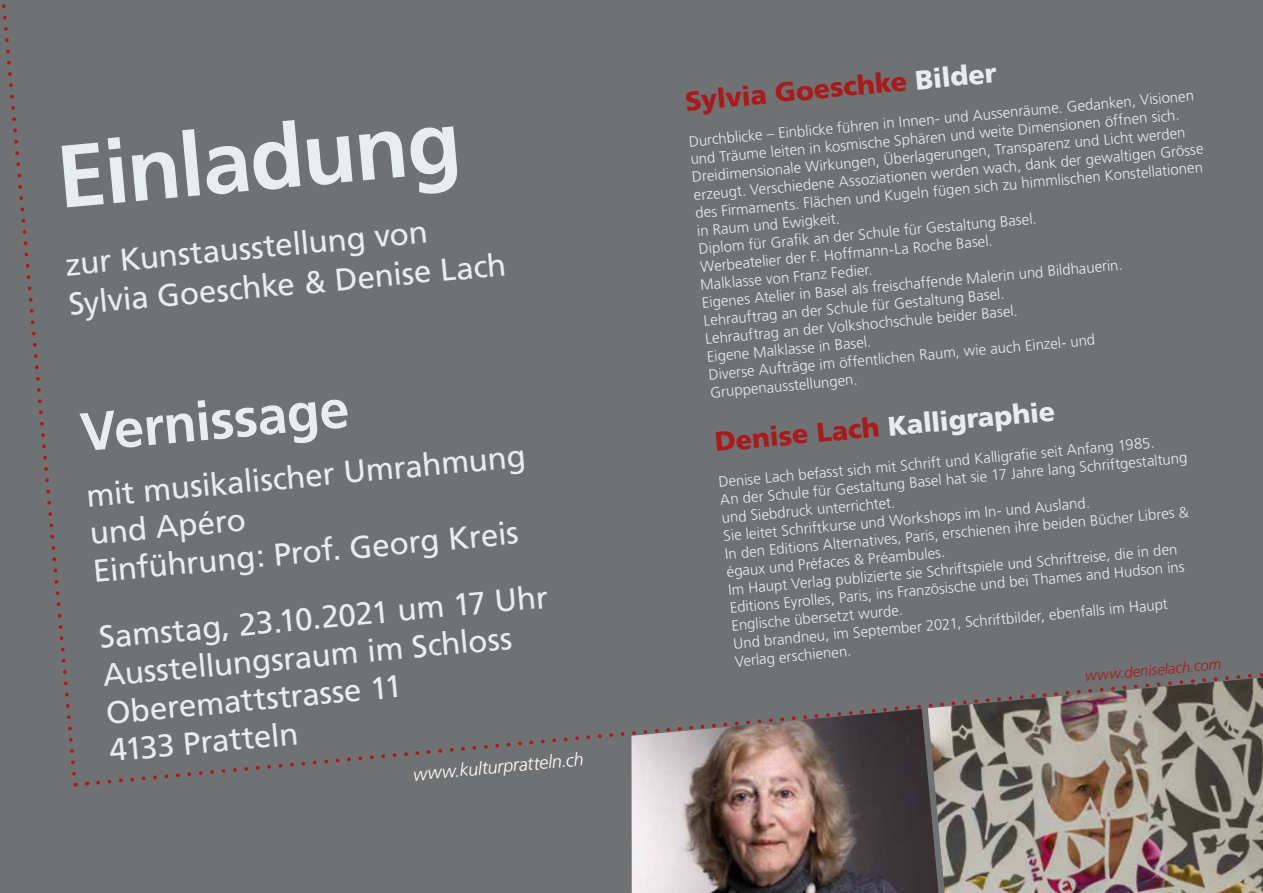
<style>
.page{position:relative;width:1263px;height:893px;background:#707172}
.page>*{position:absolute;margin:0;border:0;box-sizing:border-box;transform-origin:0 0}
.t1{font:700 88.5px "Frutiger";color:#e8edef}
.t2{font:700 54px "Frutiger";color:#e8edef}
.t3{font:31.5px/38px "Frutiger";color:#e8edef}
.t4{font:900 27px "Frutiger";color:#e8edef}
.t5{font:900 27px "Frutiger";color:#a81a1c}
.t6{font:italic 300 18px "Frutiger";color:#fff}
.t7{font:300 15px/18px "Frutiger";color:#e8edef}
.t8{font:italic 300 15px "Frutiger";color:#a81a1c}
.s1{color:#e8edef}
.s2{color:#a81a1c}
</style>
<div class="page">
<svg style="left:2px;top:4px;width:74px;height:772px"></svg>
<svg style="left:96px;top:673px;width:1167px;height:112px"></svg>
<img style="left:928px;top:678px;width:335px;height:215px">
<img style="left:631px;top:709px;width:307px;height:184px">
<h1 class="t1" style="left:53px;top:125px;width:406px;rotate:-5deg">Einladung</h1>
<h3 class="t3" style="left:63px;top:244px;width:441px;line-height:39.6px;rotate:-5deg">zur Kunstausstellung von<br>Sylvia Goeschke &amp; Denise Lach</h3>
<h2 class="t2" style="left:78px;top:400px;width:271px;rotate:-5deg">Vernissage</h2>
<h3 class="t3" style="left:85px;top:476px;width:442px;rotate:-5deg">mit musikalischer Umrahmung und Apéro<br>Einführung: Prof. Georg Kreis</h3>
<h3 class="t3" style="left:98px;top:618px;width:452px;rotate:-5deg">Samstag, 23.10.2021 um 17 Uhr<br>Ausstellungsraum im Schloss<br>Oberemattstrasse 11<br>4133 Pratteln</h3>
<p class="t6" style="left:412px;top:764px;width:173px;rotate:-5deg">www.kulturpratteln.ch</p>
<h3 class="t5" style="left:684px;top:85px;width:314px;rotate:-5deg">Sylvia Goeschke <span class="s1">Bilder</span></h3>
<p class="t7" style="left:687px;top:132px;width:514px;rotate:-5deg">Durchblicke – Einblicke führen in Innen- und Aussenräume. Gedanken, Visionen und Träume leiten in kosmische Sphären und weite Dimensionen öffnen sich.<br>Dreidimensionale Wirkungen, Überlagerungen, Transparenz und Licht werden erzeugt. Verschiedene Assoziationen werden wach, dank der gewaltigen Grösse des Firmaments. Flächen und Kugeln fügen sich zu himmlischen Konstellationen in Raum und Ewigkeit.<br>Diplom für Grafi k an der Schule für Gestaltung Basel.<br>Werbeatelier der F. Hoffmann-La Roche Basel.<br>Malklasse von Franz Fedier.<br>Eigenes Atelier in Basel als freischaffende Malerin und Bildhauerin.<br>Lehrauftrag an der Schule für Gestaltung Basel.<br>Lehrauftrag an der Volkshochschule beider Basel.<br>Eigene Malklasse in Basel.<br>Diverse Aufträge im öffentlichen Raum, wie auch Einzel- und Gruppenausstellungen.</p>
<h3 class="t4" style="left:713px;top:425px;width:343px;rotate:-5deg"><span class="s2">Denise Lach</span> Kalligraphie</h3>
<p class="t7" style="left:718px;top:473px;width:471px;rotate:-5deg">Denise Lach befasst sich mit Schrift und Kalligrafi e seit Anfang 1985.<br>An der Schule für Gestaltung Basel hat sie 17 Jahre lang Schriftgestaltung und Siebdruck unterrichtet.<br>Sie leitet Schriftkurse und Workshops im In- und Ausland.<br>In den Editions Alternatives, Paris, erschienen ihre beiden Bücher Libres &amp; égaux und Préfaces &amp; Préambules.<br>Im Haupt Verlag publizierte sie Schriftspiele und Schriftreise, die in den Editions Eyrolles, Paris, ins Französische und bei Thames and Hudson ins Englische übersetzt wurde.<br>Und brandneu, im September 2021, Schriftbilder, ebenfalls im Haupt Verlag erschienen.</p>
<p class="t8" style="left:1084px;top:667px;width:138px;rotate:-5deg">www.deniselach.com</p>
</div>
